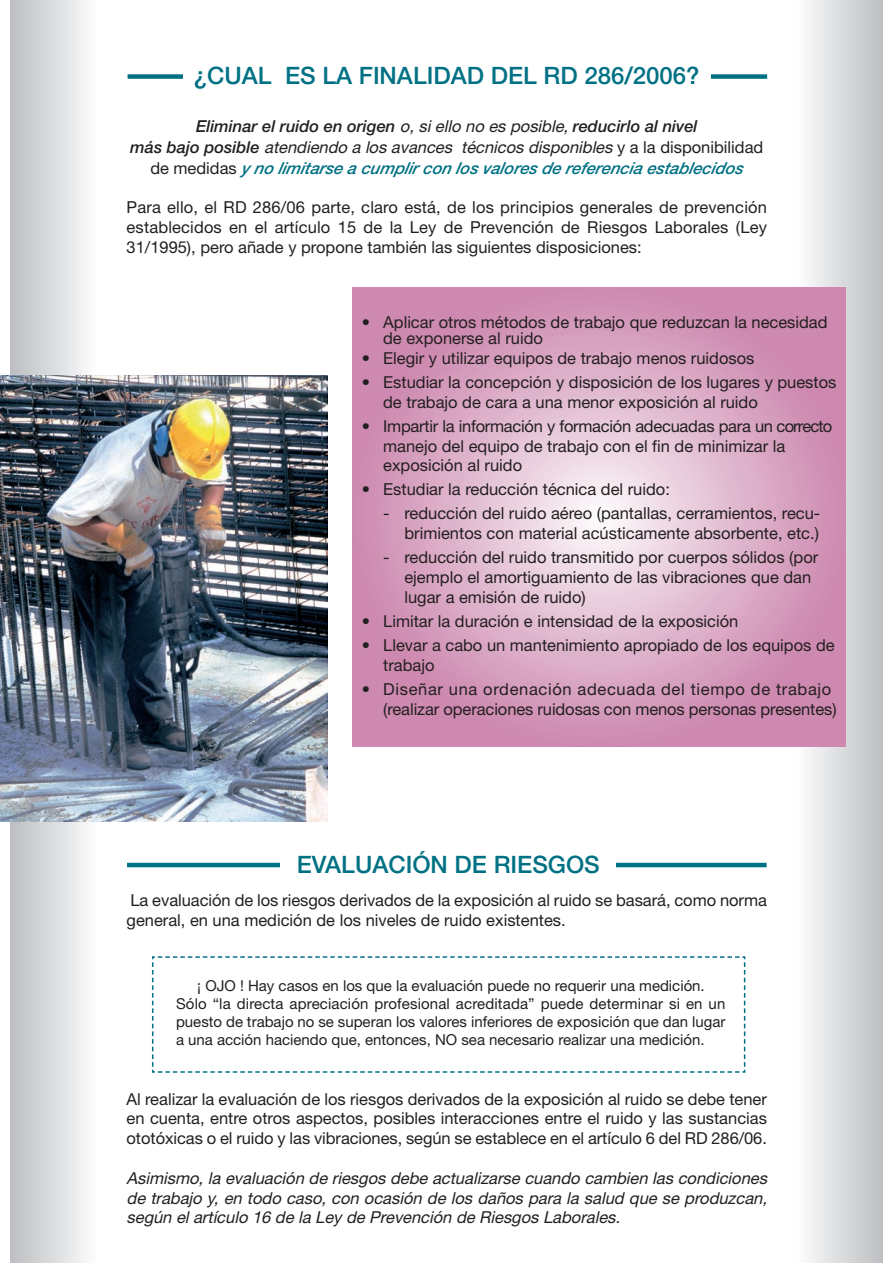
<style>
.page{position:relative;width:893px;height:1263px;background:#fff}
.page>*{position:absolute;margin:0;border:0;box-sizing:border-box;transform-origin:0 0}
.t1{font:500 24px "Helvetica Neue";color:#007184}
.t2{font:16.5px/19.8px "Helvetica Neue";color:#231f20}
.t3{font:italic 16.5px/21px "Helvetica Neue";color:#231f20;text-align:center}
.t4{font:15px/18px "Helvetica Neue";color:#231f20}
.s1{font-weight:500}
.s2{font-style:normal}
.s3{font-weight:500;color:#007184}
</style>
<div class="page">
<hr style="left:127px;top:863px;width:640px;height:4px;background:#007184">
<div style="left:128px;top:74px;width:639px;height:5px;background:#007184"></div>
<div style="left:10px;top:0;width:85px;height:1263px;background:linear-gradient(to right,#bcbdc0,#fbfbfc)"></div>
<div style="left:797px;top:0;width:85px;height:1263px;background:linear-gradient(to right,#fcfdfd,#bebfc2)"></div>
<svg style="left:353px;top:287px;width:493px;height:459px;background:#d8a5c2"></svg>
<img style="left:0;top:375px;width:327px;height:447px">
<div style="left:183px;top:67px;width:527px;height:31px;background:#fff"></div>
<svg style="left:152px;top:956px;width:594px;height:117px"></svg>
<div style="left:281px;top:838px;width:335px;height:40px;background:#fff"></div>
<h1 class="t1" style="left:194px;top:67px;width:507px">¿CUAL ES LA FINALIDAD DEL RD 286/2006?</h1>
<p class="t3" style="left:130px;top:117px;width:635px"><span class="s1">Eliminar el ruido en origen</span> o,siellonoesposible,<span class="s1">reducirlo al nivel<br>más bajo posible</span> atendiendoalosavances técnicosdisponibles<span class="s2">y a la disponibilidad de medidas</span> <span class="s3">y nolimitarseacumplir conlosvaloresdereferenciaestablecidos</span></p>
<p class="t2" style="left:127px;top:199px;width:642px;text-align:justify">Para ello, el RD 286/06 parte, claro está, de los principios generales de prevención establecidos en el artículo 15 de la Ley de Prevención de Riesgos Laborales (Ley 31/1995), pero añade y propone también las siguientes disposiciones:</p>
<p class="t2" style="left:383px;top:315px;width:446px;line-height:16.5px;text-indent:-21px">• Aplicar otros métodos de trabajo que reduzcan la necesidad de exponerse al ruido</p>
<p class="t2" style="left:362px;top:350px;width:394px">• Elegir y utilizar equipos de trabajo menos ruidosos</p>
<p class="t2" style="left:383px;top:374px;width:455px;text-indent:-21px">• Estudiar la concepción y disposición de los lugares y puestos de trabajo de cara a una menor exposición al ruido</p>
<p class="t2" style="left:383px;top:418px;width:450px;text-indent:-21px">• Impartir la información y formación adecuadas para un correcto manejo del equipo de trabajo con el fin de minimizar la exposición al ruido</p>
<p class="t2" style="left:362px;top:481px;width:309px">• Estudiar la reducción técnica del ruido:</p>
<p class="t2" style="left:383px;top:505px;width:439px;text-align:right">- reducción del ruido aéreo (pantallas, cerramientos, recu&shy;brimientos con material acústicamente absorbente, etc.)</p>
<p class="t2" style="left:404px;top:549px;width:415px;text-indent:-21px">- reducción del ruido transmitido por cuerpos sólidos (por ejemplo el amortiguamiento de las vibraciones que dan lugar a emisión de ruido)</p>
<p class="t2" style="left:362px;top:613px;width:378px">• Limitar la duración e intensidad de la exposición</p>
<p class="t2" style="left:383px;top:637px;width:453px;text-indent:-21px">• Llevar a cabo un mantenimiento apropiado de los equipos de trabajo</p>
<p class="t2" style="left:383px;top:681px;width:455px;text-indent:-21px">• Diseñar una ordenación adecuada del tiempo de trabajo (realizar operaciones ruidosas con menos personas presentes)</p>
<h1 class="t1" style="left:297px;top:856px;width:304px">EVALUACIÓN DE RIESGOS</h1>
<p class="t2" style="left:127px;top:892px;width:642px">La evaluación de los riesgos derivados de la exposición al ruido se basará, como norma general, en una medición de los niveles de ruido existentes.</p>
<p class="t4" style="left:176px;top:978px;width:551px;text-indent:21px">¡ OJO ! Hay casos en los que la evaluación puede no requerir una medición.<br>Sólo “la directa apreciación profesional acreditada” puede determinar si en un puesto de trabajo no se superan los valores inferiores de exposición que dan lugar a una acción haciendo que, entonces, NO sea necesario realizar una medición.</p>
<p class="t2" style="left:127px;top:1090px;width:642px;text-align:justify">Al realizar la evaluación de los riesgos derivados de la exposición al ruido se debe tener en cuenta, entre otros aspectos, posibles interacciones entre el ruido y las sustancias ototóxicas o el ruido y las vibraciones, según se establece en el artículo 6 del RD 286/06.</p>
<p class="t3" style="left:127px;top:1169px;width:645px;line-height:19.8px;text-align:justify">Asimismo, la evaluación de riesgos debe actualizarse cuando cambien las condiciones de trabajo y, en todo caso, con ocasión de los daños para la salud que se produzcan, según el artículo 16 de la Ley de Prevención de Riesgos Laborales.</p>
</div>
